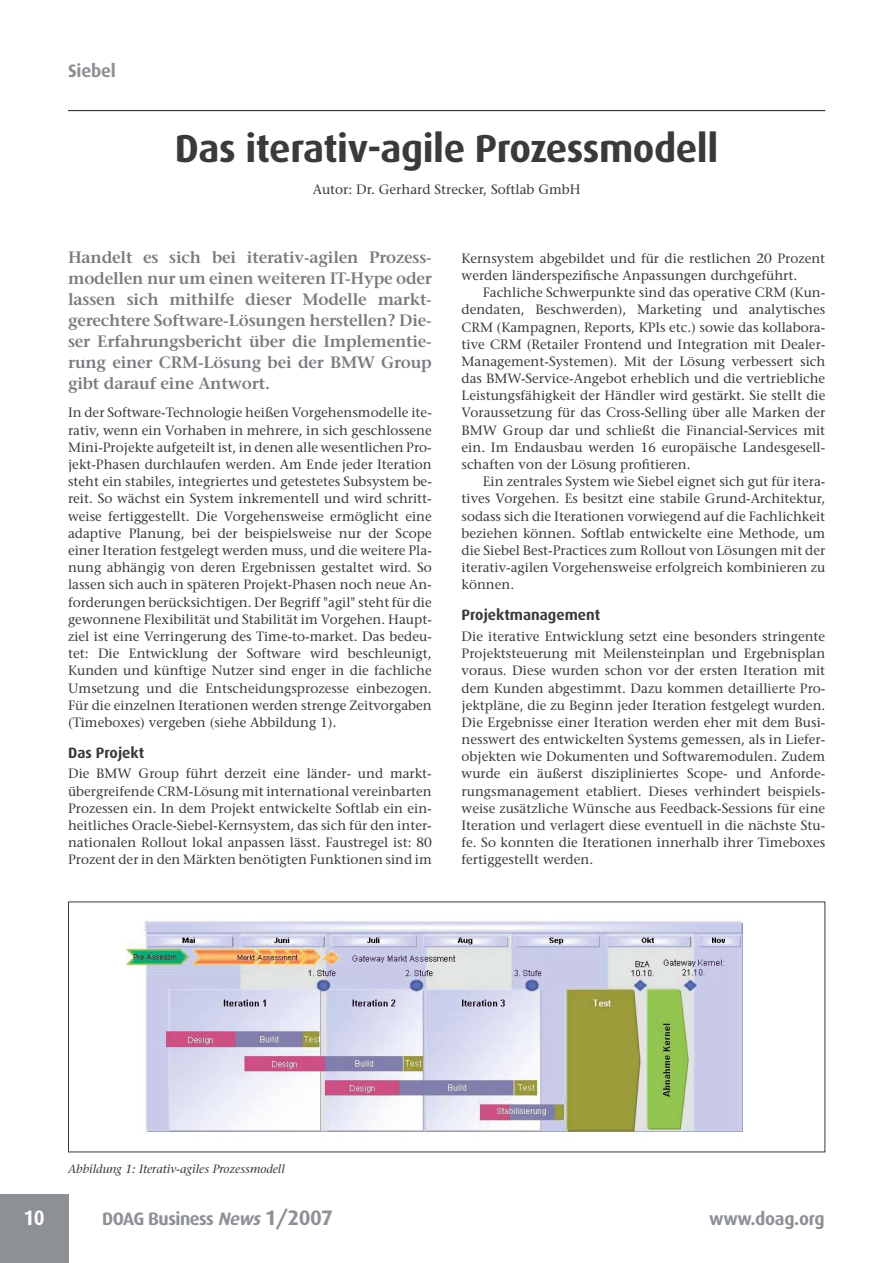
<style>
.page{position:relative;width:893px;height:1263px;background:#fff}
.page>*{position:absolute;margin:0;border:0;box-sizing:border-box;transform-origin:0 0}
.t1{font:700 39px "Dax";letter-spacing:-.01em;color:#383a3b}
.t2{font:700 21px "Dax";color:#fff;scale:.92 1}
.t3{font:700 18px "Dax";letter-spacing:-.025em;color:#8d9095}
.t4{font:600 16.5px/21px "Stone Serif";letter-spacing:-.01em;color:#787b7f;text-align:justify}
.t5{font:700 15px "Dax";color:#383a3b}
.t6{font:13.5px/17.2px "Stone Serif";color:#383a3b;text-align:justify}
.t7{font:italic 12px "Stone Serif";color:#383a3b}
.s1{font-style:italic}
.s2{font-size:21px}
</style>
<div class="page">
<hr style="left:68px;top:110px;width:757px;height:1px;background:#383a3b">
<div style="left:0;top:1195px;width:68px;height:68px;background:#8d9095"></div>
<img style="left:126px;top:920px;width:617px;height:213px">
<h3 class="t3" style="left:68px;top:63px;width:49px">Siebel</h3>
<h1 class="t1" style="left:175px;top:132px;width:545px">Das iterativ-agile Prozessmodell</h1>
<p class="t6" style="left:313px;top:182px;width:269px">Autor: Dr. Gerhard Strecker, Softlab GmbH</p>
<p class="t4" style="left:68px;top:248px;width:365px">Handelt es sich bei iterativ-agilen Prozess&shy;modellen nur um einen weiteren IT-Hype oder lassen sich mithilfe dieser Modelle markt&shy;gerechtere Software-Lösungen herstellen? Die&shy;ser Erfahrungsbericht über die Implementie&shy;rung einer CRM-Lösung bei der BMW Group gibt darauf eine Antwort.</p>
<p class="t6" style="left:68px;top:406px;width:365px">In der Software-Technologie heißen Vorgehensmodelle ite&shy;rativ, wenn ein Vorhaben in mehrere, in sich geschlossene Mini-Projekte aufgeteilt ist, in denen alle wesentlichen Pro&shy;jekt-Phasen durchlaufen werden. Am Ende jeder Iteration steht ein stabiles, integriertes und getestetes Subsystem be&shy;reit. So wächst ein System inkrementell und wird schritt&shy;weise fertiggestellt. Die Vorgehensweise ermöglicht eine adaptive Planung, bei der beispielsweise nur der Scope einer Iteration festgelegt werden muss, und die weitere Pla&shy;nung abhängig von deren Ergebnissen gestaltet wird. So lassen sich auch in späteren Projekt-Phasen noch neue An&shy;forderungen berücksichtigen. Der Begriff "agil" steht für die gewonnene Flexibilität und Stabilität im Vorgehen. Haupt&shy;ziel ist eine Verringerung des Time-to-market. Das bedeu&shy;tet: Die Entwicklung der Software wird beschleunigt, Kunden und künftige Nutzer sind enger in die fachliche Umsetzung und die Entscheidungsprozesse einbezogen.<br>Für die einzelnen Iterationen werden strenge Zeitvorgaben (Timeboxes) vergeben (siehe Abbildung 1)<span class="s1">.</span></p>
<p class="t5" style="left:68px;top:746px;width:78px">Das Projekt</p>
<p class="t6" style="left:68px;top:767px;width:365px">Die BMW Group führt derzeit eine länder- und markt&shy;übergreifende CRM-Lösung mit international vereinbarten Prozessen ein. In dem Projekt entwickelte Softlab ein ein&shy;heitliches Oracle-Siebel-Kernsystem, das sich für den inter&shy;nationalen Rollout lokal anpassen lässt. Faustregel ist: 80<br>Prozent der in den Märkten benötigten Funktionen sind im</p>
<p class="t6" style="left:461px;top:251px;width:365px">Kernsystem abgebildet und für die restlichen 20 Prozent werden länderspezifische Anpassungen durchgeführt.</p>
<p class="t6" style="left:461px;top:285px;width:365px;text-indent:21px">Fachliche Schwerpunkte sind das operative CRM (Kun&shy;dendaten, Beschwerden), Marketing und analytisches CRM (Kampagnen, Reports, KPIs etc.) sowie das kollabora&shy;tive CRM (Retailer Frontend und Integration mit Dealer-Management-Systemen). Mit der Lösung verbessert sich das BMW-Service-Angebot erheblich und die vertriebliche Leistungsfähigkeit der Händler wird gestärkt. Sie stellt die Voraussetzung für das Cross-Selling über alle Marken der BMW Group dar und schließt die Financial-Services mit ein. Im Endausbau werden 16 europäische Landesgesell&shy;schaften von der Lösung profitieren.</p>
<p class="t6" style="left:461px;top:474px;width:365px;text-indent:21px">Ein zentrales System wie Siebel eignet sich gut für itera&shy;tives Vorgehen. Es besitzt eine stabile Grund-Architektur, sodass sich die Iterationen vorwiegend auf die Fachlichkeit beziehen können. Softlab entwickelte eine Methode, um die Siebel Best-Practices zum Rollout von Lösungen mit der iterativ-agilen Vorgehensweise erfolgreich kombinieren zu können.</p>
<p class="t5" style="left:461px;top:609px;width:140px">Projektmanagement</p>
<p class="t6" style="left:461px;top:629px;width:365px">Die iterative Entwicklung setzt eine besonders stringente Projektsteuerung mit Meilensteinplan und Ergebnisplan voraus. Diese wurden schon vor der ersten Iteration mit dem Kunden abgestimmt. Dazu kommen detaillierte Pro&shy;jektpläne, die zu Beginn jeder Iteration festgelegt wurden.<br>Die Ergebnisse einer Iteration werden eher mit dem Busi&shy;nesswert des entwickelten Systems gemessen, als in Liefer&shy;objekten wie Dokumenten und Softwaremodulen. Zudem wurde ein äußerst diszipliniertes Scope- und Anforde&shy;rungsmanagement etabliert. Dieses verhindert beispiels&shy;weise zusätzliche Wünsche aus Feedback-Sessions für eine Iteration und verlagert diese eventuell in die nächste Stu&shy;fe. So konnten die Iterationen innerhalb ihrer Timeboxes fertiggestellt werden.</p>
<p class="t7" style="left:68px;top:1164px;width:218px">Abbildung 1: Iterativ-agiles Prozessmodell</p>
<h2 class="t2" style="left:23px;top:1208px;width:25px">10</h2>
<h3 class="t3" style="left:102px;top:1211px;width:232px">DOAG Business <span class="s1">News</span><span class="s2">1/2007</span></h3>
<h3 class="t3" style="left:709px;top:1211px;width:117px">www.doag.org</h3>
</div>
